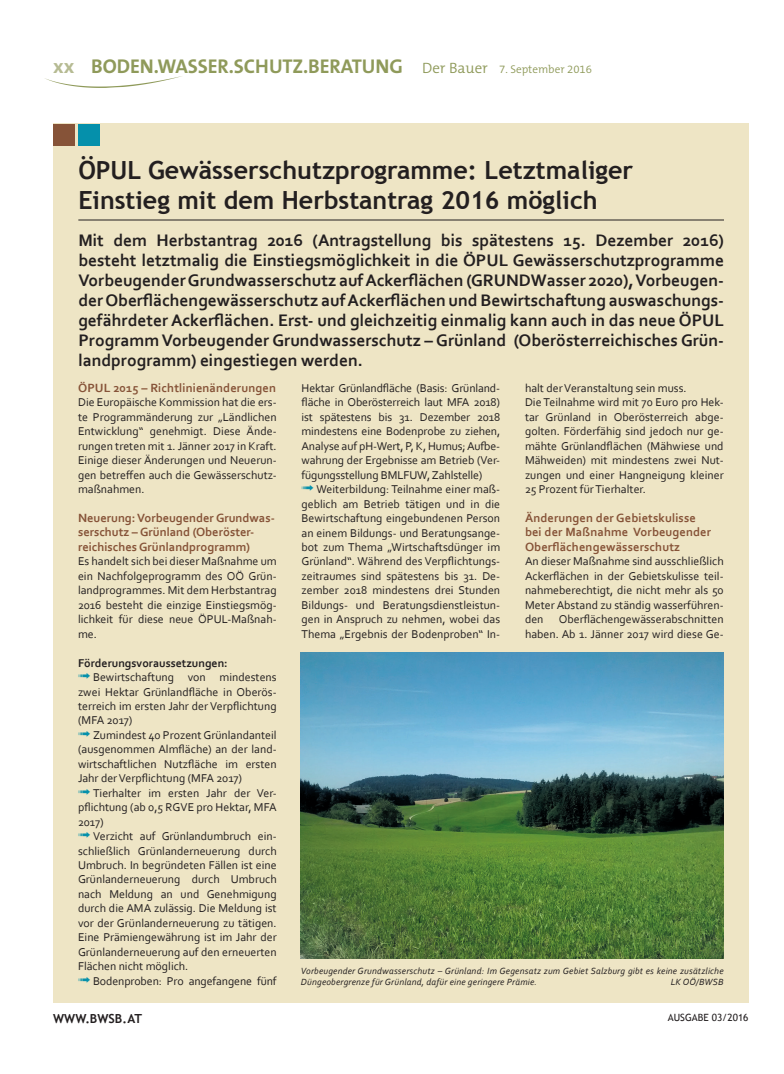
<style>
.page{position:relative;width:784px;height:1074px;background:#fff}
.page>*{position:absolute;margin:0;border:0;box-sizing:border-box;transform-origin:0 0}
.Lunart_Headline_01{font:700 25px/30px "Trebuchet MS";color:#231f20}
.t1{font:700 20px "The Mix B7";letter-spacing:-.005em;color:#8f9a5a}
.Lunart_Einleitungste{font:700 17.5px/20px "Corbel";color:#231f20;text-align:justify}
.Lunart_Zwischentitel{font:700 12.5px/14.2px "Corbel";letter-spacing:.01em;color:#865338}
.t2{font:700 12.5px "Trebuchet MS";color:#231f20}
.Lunart_Fliesstext{font:11.88px/14.5px "Corbel";color:#231f20;text-align:justify}
.Lunart_Fliesstext-2{font:700 11.88px "Corbel";color:#231f20}
.t3{font:10px "Trebuchet MS";color:#231f20}
.Lunart_Bildtext{font:italic 9.38px/11.2px "Corbel";letter-spacing:.02em;color:#231f20}
.s1{color:#b6bb93}
.s2{font-family:"The Mix B4";font-weight:300;font-size:15px}
.s3{font-family:"The Mix B4";font-weight:300;font-size:11.25px}
</style>
<div class="page">
<div style="left:53px;top:124px;width:695px;height:879px;background:#eee5c5"></div>
<div style="left:53px;top:124px;width:21px;height:21px;background:#865338"></div>
<div style="left:78px;top:124px;width:21px;height:21px;background:#0590ab"></div>
<svg style="left:45px;top:76px;width:137px;height:12px"></svg>
<hr style="left:78px;top:220px;width:645px;height:1px;background:#231f20">
<img style="left:301px;top:652px;width:422px;height:306px">
<p class="t1" style="left:53px;top:56px;width:540px"><span class="s1">xx</span> BODEN.WASSER.SCHUTZ.BERATUNG <span class="s2">Der Bauer</span> <span class="s3">7. September 2016</span></p>
<p class="Lunart_Headline_01" style="left:78px;top:155px;width:556px">ÖPUL Gewässerschutzprogramme: Letztmaliger<br>Einstieg mit dem Herbstantrag 2016 möglich</p>
<p class="Lunart_Einleitungste" style="left:78px;top:229px;width:646px">Mit dem Herbstantrag 2016 (Antragstellung bis spätestens 15. Dezember 2016) besteht letztmalig die Einstiegsmöglichkeit in die ÖPUL Gewässerschutzprogramme Vorbeugender Grundwasserschutz auf Ackerflächen (GRUNDWasser 2020), Vorbeugen&shy;der Oberflächengewässerschutz auf Ackerflächen und Bewirtschaftung auswaschungs&shy;gefährdeter Ackerflächen. Erst- und gleichzeitig einmalig kann auch in das neue ÖPUL Programm Vorbeugender Grundwasserschutz – Grünland (Oberösterreichisches Grün&shy;landprogramm) eingestiegen werden.</p>
<p class="Lunart_Zwischentitel" style="left:78px;top:380px;width:199px">ÖPUL 2015 – Richtlinienänderungen</p>
<p class="Lunart_Fliesstext" style="left:78px;top:395px;width:200px">Die Europäische Kommission hat die ers&shy;te Programmänderung zur „Ländlichen Entwicklung“ genehmigt. Diese Ände&shy;rungen treten mit 1. Jänner 2017 in Kraft.<br>Einige dieser Änderungen und Neuerun&shy;gen betreffen auch die Gewässerschutz&shy;maßnahmen.</p>
<p class="Lunart_Zwischentitel" style="left:78px;top:510px;width:198px">Neuerung: Vorbeugender Grundwas&shy;serschutz – Grünland (Oberöster&shy;reichisches Grünlandprogramm)</p>
<p class="Lunart_Fliesstext" style="left:78px;top:554px;width:200px">Es handelt sich bei dieser Maßnahme um ein Nachfolgeprogramm des OÖ Grün&shy;landprogrammes. Mit dem Herbstantrag 2016 besteht die einzige Einstiegsmög&shy;lichkeit für diese neue ÖPUL-Maßnah&shy;me.</p>
<p class="Lunart_Fliesstext-2" style="left:78px;top:655px;width:151px">Förderungsvoraussetzungen:</p>
<p class="Lunart_Fliesstext" style="left:78px;top:669px;width:200px;text-indent:15px">Bewirtschaftung von mindestens zwei Hektar Grünlandfläche in Oberös&shy;terreich im ersten Jahr der Verpflichtung (MFA 2017)</p>
<p class="Lunart_Fliesstext" style="left:78px;top:727px;width:200px;text-indent:15px">Zumindest 40 Prozent Grünlandanteil (ausgenommen Almfläche) an der land&shy;wirtschaftlichen Nutzfläche im ersten Jahr der Verpflichtung (MFA 2017)</p>
<p class="Lunart_Fliesstext" style="left:78px;top:785px;width:200px;text-indent:15px">Tierhalter im ersten Jahr der Ver&shy;pflichtung (ab 0,5 RGVE pro Hektar, MFA 2017)</p>
<p class="Lunart_Fliesstext" style="left:78px;top:828px;width:200px;text-indent:15px">Verzicht auf Grünlandumbruch ein&shy;schließlich Grünlanderneuerung durch Umbruch. In begründeten Fällen ist eine Grünlanderneuerung durch Umbruch nach Meldung an und Genehmigung durch die AMA zulässig. Die Meldung ist vor der Grünlanderneuerung zu tätigen.<br>Eine Prämiengewährung ist im Jahr der Grünlanderneuerung auf den erneuerten Flächen nicht möglich.</p>
<p class="Lunart_Fliesstext" style="left:93px;top:973px;width:185px">Bodenproben: Pro angefangene fünf</p>
<p class="Lunart_Fliesstext" style="left:301px;top:380px;width:200px">Hektar Grünlandfläche (Basis: Grünland&shy;fläche in Oberösterreich laut MFA 2018) ist spätestens bis 31. Dezember 2018 mindestens eine Bodenprobe zu ziehen, Analyse auf pH-Wert, P, K, Humus; Aufbe&shy;wahrung der Ergebnisse am Betrieb (Ver&shy;fügungsstellung BMLFUW, Zahlstelle)</p>
<p class="Lunart_Fliesstext" style="left:301px;top:482px;width:200px;text-indent:15px">Weiterbildung: Teilnahme einer maß&shy;geblich am Betrieb tätigen und in die Bewirtschaftung eingebundenen Person an einem Bildungs- und Beratungsange&shy;bot zum Thema „Wirtschaftsdünger im Grünland“. Während des Verpflichtungs&shy;zeitraumes sind spätestens bis 31. De&shy;zember 2018 mindestens drei Stunden Bildungs- und Beratungsdienstleistun&shy;gen in Anspruch zu nehmen, wobei das Thema „Ergebnis der Bodenproben“ In-</p>
<p class="Lunart_Fliesstext" style="left:524px;top:380px;width:163px">halt der Veranstaltung sein muss.</p>
<p class="Lunart_Fliesstext" style="left:524px;top:395px;width:200px">Die Teilnahme wird mit 70 Euro pro Hek&shy;tar Grünland in Oberösterreich abge&shy;golten. Förderfähig sind jedoch nur ge&shy;mähte Grünlandflächen (Mähwiese und Mähweiden) mit mindestens zwei Nut&shy;zungen und einer Hangneigung kleiner 25 Prozent für Tierhalter.</p>
<p class="Lunart_Zwischentitel" style="left:524px;top:510px;width:188px">Änderungen der Gebietskulisse bei der Maßnahme Vorbeugender<br>Oberflächengewässerschutz</p>
<p class="Lunart_Fliesstext" style="left:524px;top:554px;width:200px">An dieser Maßnahme sind ausschließlich Ackerflächen in der Gebietskulisse teil&shy;nahmeberechtigt, die nicht mehr als 50<br>Meter Abstand zu ständig wasserführen&shy;den</p>
<p class="Lunart_Fliesstext" style="left:524px;top:612px;width:200px;text-align:right">Oberflächengewässerabschnitten haben. Ab 1. Jänner 2017 wird diese Ge-</p>
<p class="Lunart_Bildtext" style="left:301px;top:964px;width:424px">Vorbeugender Grundwasserschutz – Grünland: Im Gegensatz zum Gebiet Salzburg gibt es keine zusätzliche<br>Düngeobergrenze für Grünland, dafür eine geringere Prämie.</p>
<p class="Lunart_Bildtext" style="left:670px;top:976px;width:54px">LK OÖ/BWSB</p>
<p class="t2" style="left:53px;top:1010px;width:90px">WWW.BWSB.AT</p>
<p class="t3" style="left:667px;top:1011px;width:82px">AUSGABE 03/2016</p>
</div>
